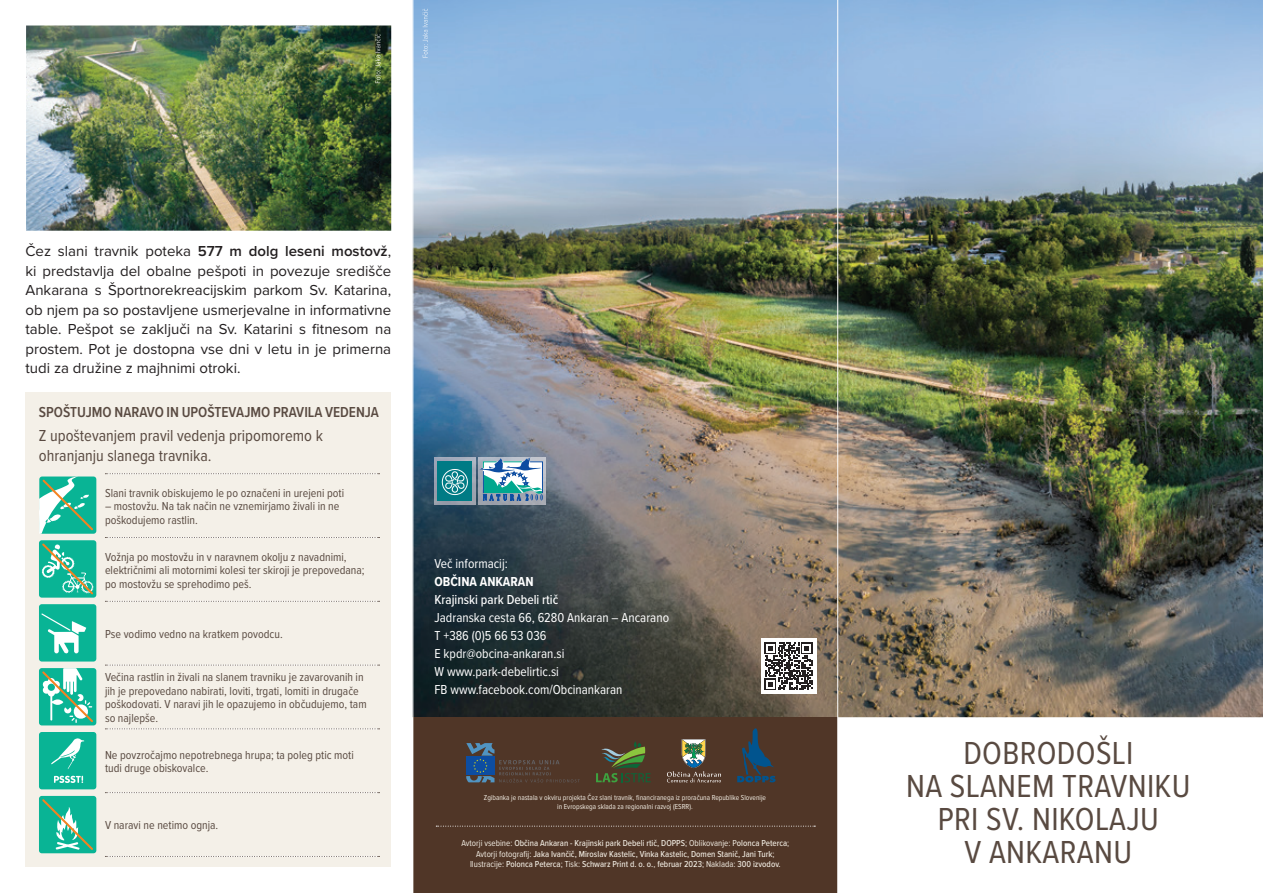
<style>
.page{position:relative;width:1263px;height:893px;background:#fff}
.page>*{position:absolute;margin:0;border:0;box-sizing:border-box;transform-origin:0 0}
.t1{font:33px/33px "Proxima Nova Cond";letter-spacing:.01em;color:#594a41;text-align:center}
.t2{font:16.5px/19.8px "Proxima Nova Cond";color:#594a41}
.t3{font:15px/19.5px "Proxima Nova";color:#231f20;text-align:justify}
.t4{font:600 15px "Proxima Nova Cond";color:#594a41}
.t5{font:13.5px/18px "Proxima Nova Cond";color:#fff}
.t6{font:500 13.5px "Proxima Nova Cond";color:#fff}
.t7{font:700 13.5px "Proxima Nova Cond";color:#fff}
.t8{font:12px/13.5px "Proxima Nova Cond";color:#594a41}
.t9{font:500 9px/10.8px "Proxima Nova Cond";color:#f1ece2;text-align:center}
.t10{font:7.5px/9px "Proxima Nova Cond";color:#f1ece2;text-align:center}
.s1{font-weight:600}
.s2{font-weight:400}
</style>
<div class="page">
<img style="left:413px;top:0;width:850px;height:717px">
<img style="left:26px;top:26px;width:365px;height:205px">
<img style="left:434px;top:457px;width:41px;height:47px">
<div style="left:26px;top:393px;width:365px;height:474px;background:#f4f0e8"></div>
<div style="left:39px;top:476px;width:57px;height:58px;background:#09b495;border-radius:3px"></div>
<svg style="left:39px;top:476px;width:54px;height:58px"></svg>
<div style="left:39px;top:540px;width:57px;height:58px;background:#09b495;border-radius:3px"></div>
<svg style="left:42px;top:543px;width:52px;height:51px"></svg>
<div style="left:39px;top:604px;width:57px;height:57px;background:#09b495;border-radius:3px"></div>
<svg style="left:41px;top:613px;width:45px;height:41px"></svg>
<div style="left:39px;top:668px;width:57px;height:57px;background:#09b495;border-radius:3px"></div>
<svg style="left:42px;top:668px;width:51px;height:55px"></svg>
<div style="left:39px;top:732px;width:57px;height:57px;background:#09b495;border-radius:3px"></div>
<svg style="left:51px;top:738px;width:33px;height:45px"></svg>
<svg style="left:105px;top:473px;width:274px;height:1px"></svg>
<svg style="left:105px;top:537px;width:274px;height:1px"></svg>
<svg style="left:105px;top:601px;width:274px;height:1px"></svg>
<svg style="left:105px;top:665px;width:274px;height:1px"></svg>
<svg style="left:105px;top:728px;width:274px;height:1px"></svg>
<svg style="left:105px;top:792px;width:274px;height:1px"></svg>
<svg style="left:105px;top:856px;width:274px;height:1px"></svg>
<div style="left:413px;top:717px;width:425px;height:176px;background:#503627"></div>
<svg style="left:737px;top:728px;width:38px;height:54px"></svg>
<svg style="left:466px;top:743px;width:114px;height:39px"></svg>
<svg style="left:596px;top:741px;width:55px;height:41px"></svg>
<svg style="left:667px;top:739px;width:54px;height:43px"></svg>
<img style="left:479px;top:457px;width:66px;height:47px">
<svg style="left:479px;top:457px;width:64px;height:44px"></svg>
<div style="left:761px;top:639px;width:55px;height:55px;background:#fff"></div>
<svg style="left:765px;top:642px;width:47px;height:48px"></svg>
<img style="left:422px;top:9px;width:6px;height:49px">
<img style="left:375px;top:34px;width:5px;height:49px">
<div style="left:437px;top:462px;width:35px;height:38px;background:#007b85"></div>
<svg style="left:441px;top:469px;width:27px;height:26px"></svg>
<svg style="left:436px;top:826px;width:379px;height:1px"></svg>
<div style="left:39px;top:796px;width:57px;height:57px;background:#09b495;border-radius:3px"></div>
<svg style="left:42px;top:799px;width:51px;height:51px"></svg>
<hr style="left:837px;top:0;width:1px;height:893px;background:#fff">
<p class="t3" style="left:26px;top:241px;width:367px">Čez slani travnik poteka <span class="s1">577 m dolg leseni mostovž</span>, ki predstavlja del obalne pešpoti in povezuje središče Ankarana s Športnorekreacijskim parkom Sv. Katarina, ob njem pa so postavljene usmerjevalne in informativne table. Pešpot se zaključi na Sv. Katarini s fitnesom na prostem. Pot je dostopna vse dni v letu in je primerna tudi za družine z majhnimi otroki.</p>
<p class="t4" style="left:39px;top:401px;width:341px">SPOŠTUJMO NARAVO IN UPOŠTEVAJMO PRAVILA VEDENJA</p>
<h2 class="t2" style="left:39px;top:425px;width:285px">Z upoštevanjem pravil vedenja pripomoremo k ohranjanju slanega travnika.</h2>
<p class="t8" style="left:105px;top:486px;width:241px">Slani travnik obiskujemo le po označeni in urejeni poti</p>
<p class="t8" style="left:105px;top:499px;width:236px">– mostovžu. Na tak način ne vznemirjamo živali in ne poškodujemo rastlin.</p>
<p class="t8" style="left:105px;top:549px;width:261px">Vožnja po mostovžu in v naravnem okolju z navadnimi, električnimi ali motornimi kolesi ter skiroji je prepovedana; po mostovžu se sprehodimo peš.</p>
<p class="t8" style="left:105px;top:627px;width:179px">Pse vodimo vedno na kratkem povodcu.</p>
<p class="t8" style="left:105px;top:670px;width:263px">Večina rastlin in živali na slanem travniku je zavarovanih in jih je prepovedano nabirati, loviti, trgati, lomiti in drugače poškodovati. V naravi jih le opazujemo in občudujemo, tam so najlepše.</p>
<p class="t8" style="left:105px;top:747px;width:250px">Ne povzročajmo nepotrebnega hrupa; ta poleg ptic moti tudi druge obiskovalce.</p>
<p class="t8" style="left:105px;top:818px;width:115px">V naravi ne netimo ognja.</p>
<p class="t5" style="left:434px;top:554px;width:75px">Več informacij:</p>
<p class="t7" style="left:434px;top:571px;width:101px">OBČINA ANKARAN</p>
<p class="t6" style="left:434px;top:589px;width:125px">Krajinski park Debeli rtič</p>
<p class="t5" style="left:434px;top:608px;width:236px">Jadranska cesta 66, 6280 Ankaran – Ancarano<br>T +386 (0)5 66 53 036<br>E kpdr@obcina-ankaran.si<br>W www.park-debelirtic.si<br>FB www.facebook.com/Obcinankaran</p>
<p class="t10" style="left:484px;top:793px;width:284px">Zgibanka je nastala v okviru projekta Čez slani travnik, financiranega iz proračuna Republike Slovenije in Evropskega sklada za regionalni razvoj (ESRR).</p>
<p class="t9" style="left:461px;top:837px;width:329px"><span class="s2">Avtorji vsebine:</span> Občina Ankaran - Krajinski park Debeli rtič, DOPPS<span class="s2">; Oblikovanje: P</span>olonca Peterca<span class="s2">;<br>Avtorji fotografij:</span> Jaka Ivančič, Miroslav Kastelic, Vinka Kastelic, Domen Stanič, Jani Turk<span class="s2">;<br>Ilustracije:</span> Polonca Peterca<span class="s2">; Tisk:</span> Schwarz Print d. o. o.<span class="s2">,</span> februar 2023<span class="s2">; Naklada:</span> 300 izvodov.</p>
<h1 class="t1" style="left:906px;top:735px;width:286px">DOBRODOŠLI<br>NA SLANEM TRAVNIKU<br>PRI SV. NIKOLAJU<br>V ANKARANU</h1>
</div>
